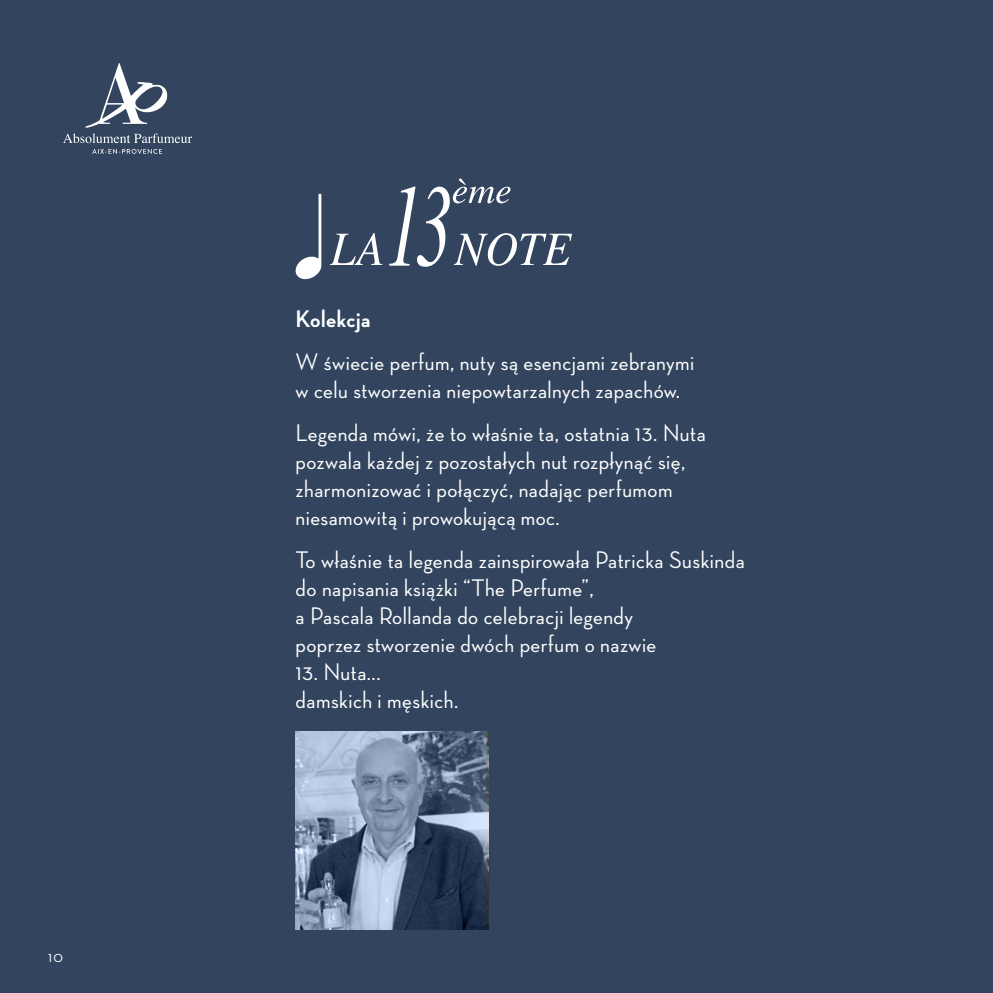
<style>
.page{position:relative;width:993px;height:993px;background:#fff}
.page>*{position:absolute;margin:0;border:0;box-sizing:border-box;transform-origin:0 0}
.t1{font:500 24.5px/28px "Neutra Disp";letter-spacing:.02em;color:#fff}
.t2{font:700 24.5px "Neutra Disp";letter-spacing:.02em;color:#fff}
.t3{font:500 15.75px "Neutra Disp";color:#fff}
</style>
<div class="page">
<div style="left:0;top:0;width:992px;height:992px;background:#32445e"></div>
<svg style="left:63px;top:63px;width:129px;height:80px"></svg>
<svg style="left:92px;top:149px;width:70px;height:5px"></svg>
<svg style="left:295px;top:194px;width:26px;height:86px"></svg>
<svg style="left:330px;top:233px;width:52px;height:32px"></svg>
<svg style="left:389px;top:178px;width:183px;height:89px"></svg>
<svg style="left:295px;top:731px;width:193px;height:198px"></svg>
<p class="t3" style="left:48px;top:947px;width:16px">10</p>
<p class="t2" style="left:295px;top:304px;width:76px">Kolekcja</p>
<p class="t1" style="left:295px;top:347px;width:400px">W świecie perfum, nuty są esencjami zebranymi w celu stworzenia niepowtarzalnych zapachów.</p>
<p class="t1" style="left:295px;top:418px;width:411px">Legenda mówi, że to właśnie ta, ostatnia 13. Nuta pozwala każdej z pozostałych nut rozpłynąć się, zharmonizować i połączyć, nadając perfumom niesamowitą i prowokującą moc.</p>
<p class="t1" style="left:295px;top:545px;width:450px">To właśnie ta legenda zainspirowała Patricka Suskinda do napisania książki “The Perfume”,<br>a Pascala Rollanda do celebracji legendy<br>poprzez stworzenie dwóch perfum o nazwie</p>
<p class="t1" style="left:295px;top:657px;width:164px">13. Nuta... damskich i męskich.</p>
</div>
